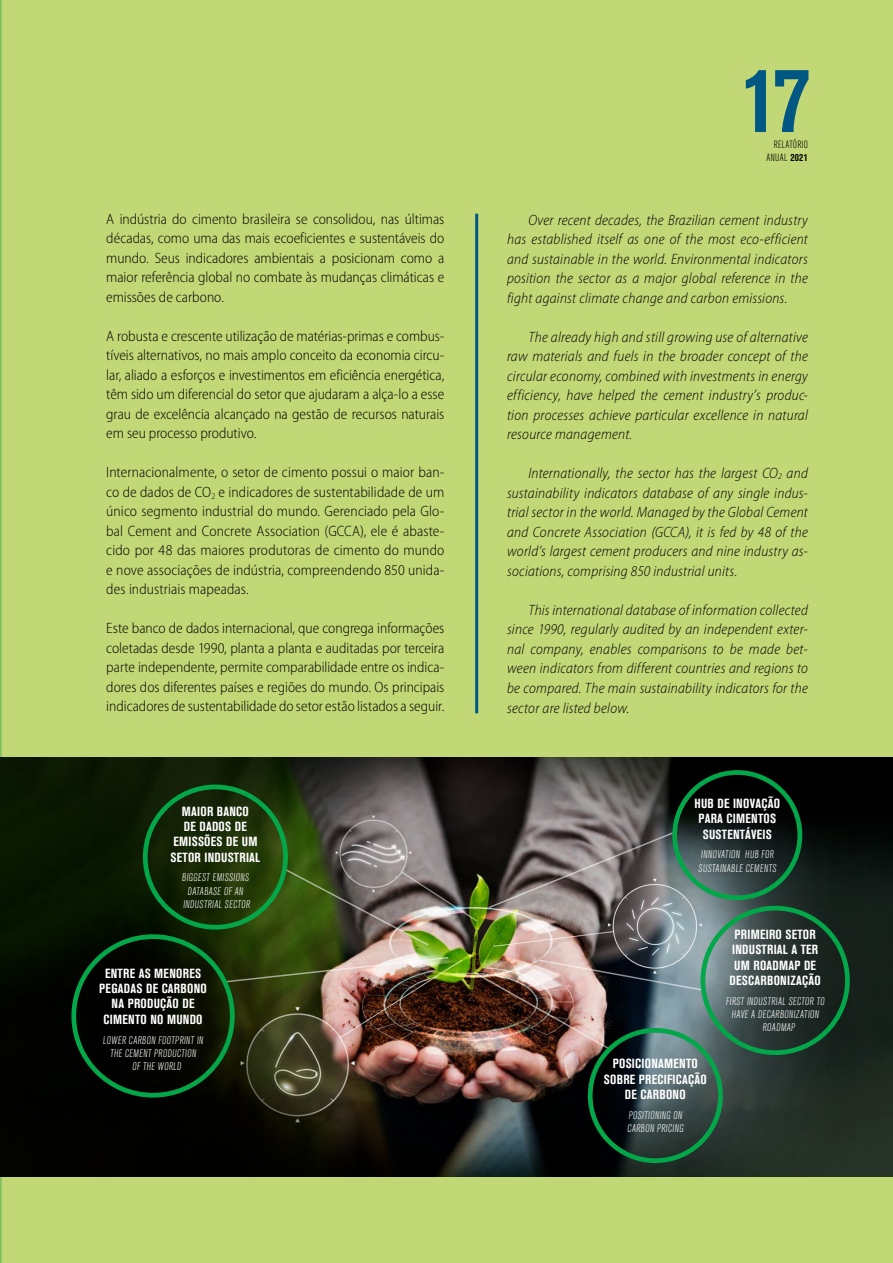
<style>
.page{position:relative;width:893px;height:1263px;background:#c2d776}
.page>*{position:absolute;margin:0;border:0;box-sizing:border-box;transform-origin:0 0}
.t1{font:93px "Akzidenz Grotesk BQ Bd Cnd Alt";color:#005882}
.t2{font:300 semi-condensed 15px/19.5px "Myriad Pro";color:#000;text-align:justify}
.t3{font:italic 300 semi-condensed 15px/19.5px "Myriad Pro";letter-spacing:.015em;color:#000;text-align:justify}
.t4{font:13.2px/15.3px "Akzidenz Grotesk BQ Bd Cnd Alt";letter-spacing:.02em;color:#fff;text-align:center}
.t5{font:300 condensed 10.95px/13.2px "Akzidenz Grotesk BQ";color:#fff}
.t6{font:300 condensed 10.5px/12.6px "Akzidenz Grotesk BQ";letter-spacing:.03em;color:#000;text-align:right}
.s1{font-family:"Akzidenz Grotesk BQ Bd Cnd Alt";font-weight:400;font-stretch:normal}
.s2{font-size:8.7px}
</style>
<div class="page">
<img style="left:1px;top:757px;width:892px;height:419px">
<hr style="left:475px;top:214px;width:3px;height:499px;background:#005882">
<img style="left:281px;top:866px;width:149px;height:81px">
<img style="left:223px;top:956px;width:227px;height:27px">
<svg style="left:487px;top:831px;width:188px;height:78px;background:#706968"></svg>
<img style="left:472px;top:958px;width:232px;height:93px">
<div style="left:71px;top:934px;width:164px;height:163px;border:5px solid #04a64a;border-radius:50%"></div>
<div style="left:143px;top:784px;width:145px;height:145px;border:5px solid #04a64a;border-radius:50%"></div>
<div style="left:672px;top:770px;width:130px;height:130px;border:5px solid #04a64a;border-radius:50%"></div>
<div style="left:701px;top:906px;width:149px;height:149px;border:5px solid #04a64a;border-radius:50%"></div>
<div style="left:588px;top:1028px;width:135px;height:135px;border:5px solid #04a64a;border-radius:50%"></div>
<p class="t2" style="left:106px;top:209px;width:340px">A indústria do cimento brasileira se consolidou, nas últimas décadas, como uma das mais ecoeficientes e sustentáveis do mundo. Seus indicadores ambientais a posicionam como a maior referência global no combate às mudanças climáticas e emissões de carbono.</p>
<p class="t2" style="left:106px;top:326px;width:340px">A robusta e crescente utilização de matérias-primas e combus&shy;tíveis alternativos, no mais amplo conceito da economia circu&shy;lar, aliado a esforços e investimentos em eficiência energética, têm sido um diferencial do setor que ajudaram a alça-lo a esse grau de excelência alcançado na gestão de recursos naturais em seu processo produtivo.</p>
<p class="t2" style="left:106px;top:462px;width:340px">Internacionalmente, o setor de cimento possui o maior ban&shy;co de dados de CO<sub>2</sub> e indicadores de sustentabilidade de um único segmento industrial do mundo. Gerenciado pela Glo&shy;bal Cement and Concrete Association (GCCA), ele é abaste&shy;cido por 48 das maiores produtoras de cimento do mundo e nove associações de indústria, compreendendo 850 unida&shy;des industriais mapeadas.</p>
<p class="t2" style="left:106px;top:618px;width:340px">Este banco de dados internacional, que congrega informações coletadas desde 1990, planta a planta e auditadas por terceira parte independente, permite comparabilidade entre os indica&shy;dores dos diferentes países e regiões do mundo. Os principais indicadores de sustentabilidade do setor estão listados a seguir.</p>
<p class="t4" style="left:171px;top:803px;width:91px">MAIOR BANCO<br>DE DADOS DE<br>EMISSÕES DE UM<br>SETOR INDUSTRIAL</p>
<p class="t5" style="left:182px;top:871px;width:71px;text-align:center">BIGGEST EMISSIONS<br>DATABASE OF AN<br>INDUSTRIAL SECTOR</p>
<p class="t4" style="left:99px;top:965px;width:109px">ENTRE AS MENORES<br>PEGADAS DE CARBONO<br>NA PRODUÇÃO DE<br>CIMENTO NO MUNDO</p>
<p class="t5" style="left:103px;top:1033px;width:103px">LOWER CARBON FOOTPRINT IN</p>
<p class="t5" style="left:110px;top:1046px;width:89px">THE CEMENT PRODUCTION</p>
<p class="t5" style="left:132px;top:1060px;width:52px">OF THE WORLD</p>
<h1 class="t1" style="left:741px;top:46px;width:70px">17</h1>
<p class="t6" style="left:767px;top:139px;width:43px">RELATÓRIO<br>ANUAL <span class="s1">2021</span></p>
<p class="t3" style="left:507px;top:210px;width:302px;text-indent:21px">Over recent decades, the Brazilian cement industry has established itself as one of the most eco-efficient and sustainable in the world. Environmental indicators position the sector as a major global reference in the fight against climate change and carbon emissions.</p>
<p class="t3" style="left:507px;top:327px;width:302px;text-indent:21px">The already high and still growing use of alternative raw materials and fuels in the broader concept of the circular economy, combined with investments in energy efficiency, have helped the cement industry’s produc&shy;tion processes achieve particular excellence in natural resource management.</p>
<p class="t3" style="left:507px;top:464px;width:302px;text-indent:21px">Internationally, the sector has the largest CO<span class="s2">2</span> and sustainability indicators database of any single indus&shy;trial sector in the world. Managed by the Global Cement and Concrete Association (GCCA), it is fed by 48 of the world’s largest cement producers and nine industry as&shy;sociations, comprising 850 industrial units.</p>
<p class="t3" style="left:507px;top:600px;width:302px;text-indent:21px">This international database of information collected since 1990, regularly audited by an independent exter&shy;nal company, enables comparisons to be made bet&shy;ween indicators from different countries and regions to be compared. The main sustainability indicators for the sector are listed below.</p>
<p class="t4" style="left:694px;top:796px;width:87px">HUB DE INOVAÇÃO<br>PARA CIMENTOS<br>SUSTENTÁVEIS</p>
<p class="t5" style="left:698px;top:848px;width:81px">INNOVATION HUB FOR<br>SUSTAINABLE CEMENTS</p>
<p class="t4" style="left:604px;top:1056px;width:104px">POSICIONAMENTO<br>SOBRE PRECIFICAÇÃO<br>DE CARBONO</p>
<p class="t5" style="left:627px;top:1109px;width:59px">POSITIONING ON<br>CARBON PRICING</p>
<p class="t4" style="left:730px;top:927px;width:93px">PRIMEIRO SETOR<br>INDUSTRIAL A TER<br>UM ROADMAP DE<br>DESCARBONIZAÇÃO</p>
<p class="t5" style="left:726px;top:995px;width:102px">FIRST INDUSTRIAL SECTOR TO</p>
<p class="t5" style="left:731px;top:1008px;width:90px">HAVE A DECARBONIZATION</p>
<p class="t5" style="left:762px;top:1021px;width:35px">ROADMAP</p>
</div>
